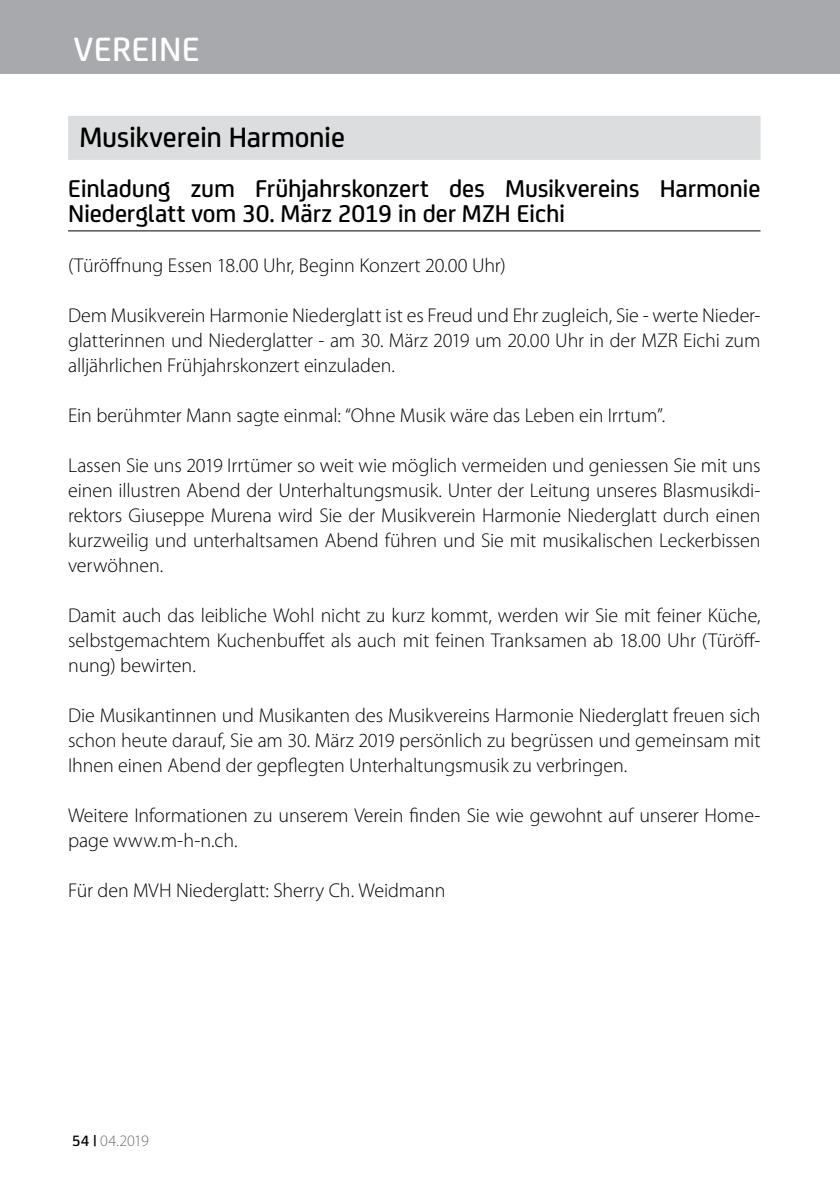
<style>
.page{position:relative;width:840px;height:1191px;background:#fff}
.page>*{position:absolute;margin:0;border:0;box-sizing:border-box;transform-origin:0 0}
.t1{font:500 36px "FS Joey";color:#fff}
.t2{font:500 30px "FS Joey";letter-spacing:-.005em;color:#000}
.t3{font:500 26px/25px "FS Joey";letter-spacing:-.005em;color:#000}
.t4{font:300 20px/25px "Myriad Pro";letter-spacing:-.005em;color:#000;text-align:justify}
.t5{font:300 16px "Myriad Pro";letter-spacing:-.025em;color:#6d6e71}
.s1{font-family:"FS Joey";font-weight:500;color:#000}
</style>
<div class="page">
<div style="left:0;top:0;width:839px;height:74px;background:#a7a9ac"></div>
<div style="left:68px;top:116px;width:692px;height:44px;background:#dcddde"></div>
<hr style="left:68px;top:230px;width:692px;height:1px;background:#000">
<h1 class="t1" style="left:74px;top:23px;width:39px">Vereine</h1>
<h2 class="t2" style="left:79px;top:115px;width:267px">Musikverein Harmonie</h2>
<h3 class="t3" style="left:68px;top:174px;width:693px">Einladung zum Frühjahrskonzert des Musikvereins Harmonie<br>Niederglatt vom 30. März 2019 in der MZH Eichi</h3>
<p class="t4" style="left:68px;top:253px;width:439px">(Türöffnung Essen 18.00 U hr, Beginn Konzert 20.00 U hr)</p>
<p class="t4" style="left:68px;top:303px;width:693px">Dem Musikverein Harmonie Niederglatt ist es Freud und Ehr zugleich, Sie - werte Nieder&shy;glatterinnen und Niederglatter - am 30. März 2019 um 20.00 U hr in der MZR</p>
<p class="t4" style="left:682px;top:328px;width:79px">Eichi zum</p>
<p class="t4" style="left:68px;top:353px;width:328px">alljährlichen Frühjahrskonzert einzuladen.</p>
<p class="t4" style="left:68px;top:403px;width:598px">Ein berühmter Mann sagte einmal: “Ohne Musik wäre das Leben ein I rrtum”.</p>
<p class="t4" style="left:68px;top:453px;width:693px">Lassen Sie uns 2019 I rrtümer so weit wie möglich vermeiden und geniessen Sie mit uns einen illustren Abend der U nterhaltungsmusik. U nter der Leitung unseres Blasmusikdi&shy;rektors Giuseppe Murena wird Sie der Musikverein Harmonie Niederglatt durch einen kurzweilig und unterhaltsamen Abend führen und Sie mit musikalischen Leckerbissen verwöhnen.</p>
<p class="t4" style="left:68px;top:603px;width:693px">Damit auch das leibliche Wohl nicht zu kurz kommt, werden wir Sie mit feiner Küche, selbstgemachtem Kuchenbuffet als auch mit feinen Tranksamen ab 18.00 U hr (Türöff&shy;nung) bewirten.</p>
<p class="t4" style="left:68px;top:703px;width:693px">Die Musikantinnen und Musikanten des Musikvereins Harmonie Niederglatt freuen sich schon heute darauf, Sie am 30. März 2019 persönlich zu begrüssen und gemeinsam mit I hnen einen Abend der gepflegten U nterhaltungsmusik zu verbringen.</p>
<p class="t4" style="left:68px;top:803px;width:693px">Weitere I nformationen zu unserem Verein finden Sie wie gewohnt auf unserer Home&shy;page www.m-h-n.ch.</p>
<p class="t4" style="left:68px;top:878px;width:379px">Für den MVH Niederglatt: Sherry Ch. Weidmann</p>
<p class="t5" style="left:72px;top:1131px;width:78px"><span class="s1">54 |</span> 04.2019</p>
</div>
